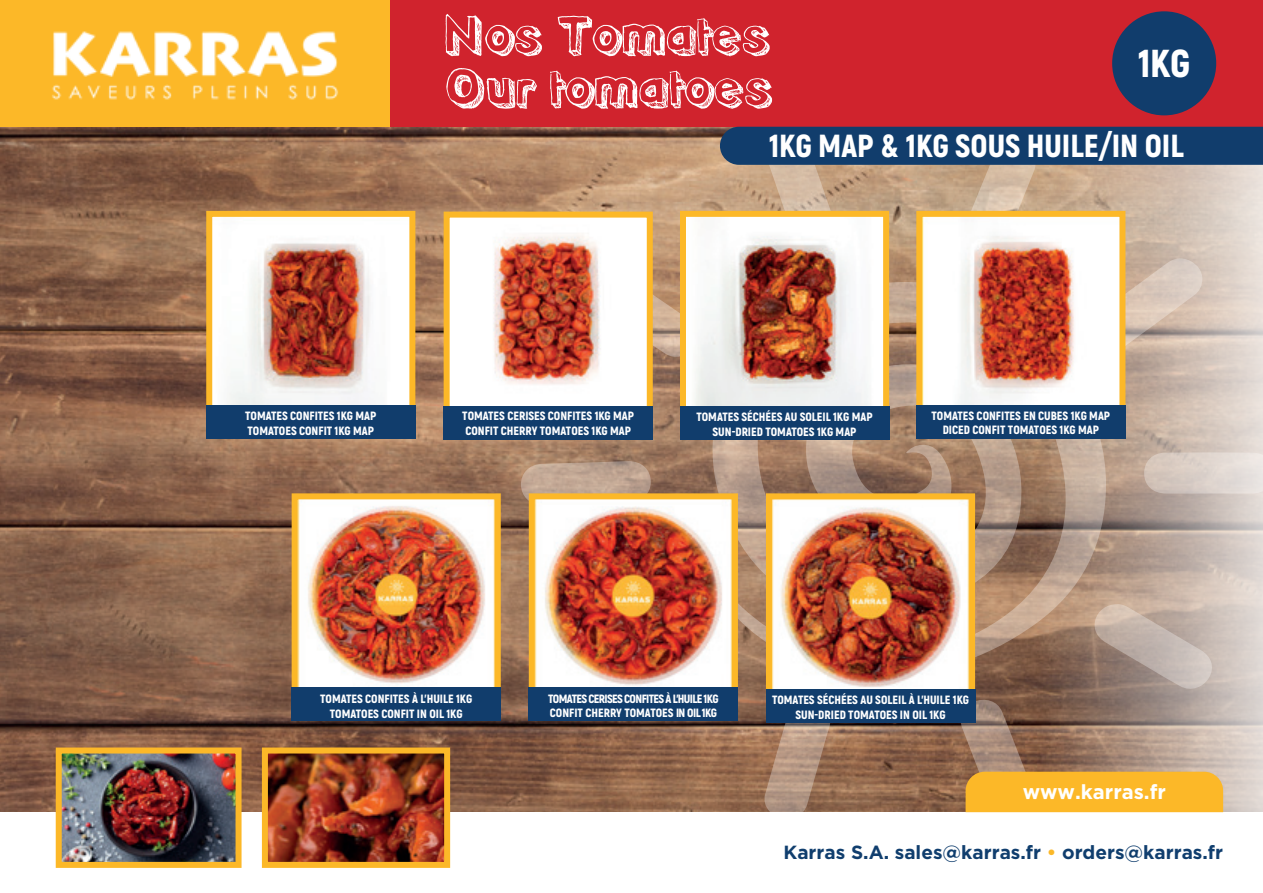
<style>
.page{position:relative;width:1263px;height:893px;background:#fff}
.page>*{position:absolute;margin:0;border:0;box-sizing:border-box;transform-origin:0 0}
.t1{font:54.9px/52.5px "Pointy";color:#fff}
.t2{font:900 38.85px "Akrobat";color:#fff}
.t3{font:900 31.95px "Akrobat";color:#fff}
.t4{font:700 20.25px "Gotham";color:#fff}
.t5{font:700 19.05px "Gotham";color:#103e6e}
.t6{font:900 12px/14.4px "Akrobat";color:#fff;text-align:center}
.t7{font:900 12px/14.4px "Akrobat";letter-spacing:-.05em;color:#fff}
.s1{color:#fbb828}
</style>
<div class="page">
<img style="left:0;top:127px;width:1263px;height:685px">
<svg style="left:684px;top:354px;width:422px;height:325px;background:#a88974"></svg>
<svg style="left:1144px;top:452px;width:119px;height:42px;background:#dbd0c9"></svg>
<svg style="left:521px;top:461px;width:130px;height:44px;background:#bca18d"></svg>
<svg style="left:653px;top:264px;width:27px;height:98px;background:#bc997f"></svg>
<svg style="left:763px;top:697px;width:67px;height:115px;background:#a98873"></svg>
<div style="left:217px;top:0;width:1046px;height:127px;background:#d0232d"></div>
<svg style="left:958px;top:604px;width:265px;height:209px;background:#b3926a"></svg>
<img style="left:63px;top:754px;width:172px;height:107px">
<div style="left:56px;top:747px;width:186px;height:121px;border:6px solid #fcb828"></div>
<img style="left:269px;top:754px;width:174px;height:107px">
<div style="left:262px;top:747px;width:188px;height:121px;border:6px solid #fcb828"></div>
<div style="left:0;top:0;width:389px;height:127px;background:#fcb828"></div>
<img style="left:52px;top:31px;width:287px;height:69px">
<div style="left:1112px;top:11px;width:104px;height:104px;background:#113d6c;border-radius:50%"></div>
<img style="left:687px;top:218px;width:195px;height:188px">
<div style="left:680px;top:211px;width:209px;height:212px;border:6px solid #fcb828"></div>
<div style="left:680px;top:406px;width:209px;height:34px;background:#113d6c"></div>
<img style="left:213px;top:218px;width:195px;height:187px">
<div style="left:206px;top:211px;width:209px;height:212px;border:6px solid #fcb828"></div>
<div style="left:206px;top:405px;width:209px;height:34px;background:#113d6c"></div>
<img style="left:923px;top:354px;width:195px;height:51px">
<div style="left:916px;top:405px;width:209px;height:34px;background:#113d6c"></div>
<img style="left:773px;top:500px;width:195px;height:189px">
<div style="left:766px;top:493px;width:209px;height:213px;border:6px solid #fcb828"></div>
<div style="left:766px;top:689px;width:209px;height:34px;background:#113d6c"></div>
<img style="left:299px;top:500px;width:195px;height:187px">
<div style="left:292px;top:493px;width:209px;height:213px;border:6px solid #fcb828"></div>
<div style="left:292px;top:687px;width:209px;height:34px;background:#113d6c"></div>
<img style="left:536px;top:500px;width:195px;height:187px">
<div style="left:529px;top:493px;width:209px;height:213px;border:6px solid #fcb828"></div>
<div style="left:529px;top:687px;width:209px;height:34px;background:#113d6c"></div>
<svg style="left:720px;top:127px;width:543px;height:227px"></svg>
<img style="left:451px;top:219px;width:195px;height:187px">
<div style="left:444px;top:212px;width:209px;height:212px;border:6px solid #fcb828"></div>
<div style="left:444px;top:406px;width:209px;height:34px;background:#113d6c"></div>
<h1 class="t1" style="left:445px;top:14px;width:329px">Nos Tomates<br>Our tomatoes</h1>
<h2 class="t2" style="left:1138px;top:39px;width:54px">1KG</h2>
<h3 class="t3" style="left:769px;top:125px;width:416px">1KG MAP &amp; 1KG SOUS HUILE/IN OIL</h3>
<p class="t6" style="left:696px;top:410px;width:178px">TOMATES SÉCHÉES AU SOLEIL 1KG MAP<br>SUN-DRIED TOMATOES 1KG MAP</p>
<p class="t6" style="left:245px;top:409px;width:133px;text-align:left">TOMATES CONFITES 1KG MAP<br>TOMATOES CONFIT 1KG MAP</p>
<p class="t6" style="left:931px;top:408px;width:180px">TOMATES CONFITES EN CUBES 1KG MAP<br>DICED CONFIT TOMATOES 1KG MAP</p>
<p class="t6" style="left:462px;top:409px;width:173px;text-align:left">TOMATES CERISES CONFITES 1KG MAP<br>CONFIT CHERRY TOMATOES 1KG MAP</p>
<p class="t6" style="left:320px;top:692px;width:154px">TOMATES CONFITES À L’HUILE 1KG<br>TOMATOES CONFIT IN OIL 1KG</p>
<p class="t7" style="left:548px;top:691px;width:172px">TOMATES CERISES CONFITES À L’HUILE 1KG<br>CONFIT CHERRY TOMATOES IN OIL 1KG</p>
<p class="t6" style="left:772px;top:693px;width:198px">TOMATES SÉCHÉES AU SOLEIL À L’HUILE 1KG<br>SUN-DRIED TOMATOES IN OIL 1KG</p>
<h3 class="t4" style="left:1023px;top:780px;width:145px">www.karras.fr</h3>
<h3 class="t5" style="left:783px;top:841px;width:441px">Karras S.A. sales@karras.fr <span class="s1">•</span> orders@karras.fr</h3>
</div>
